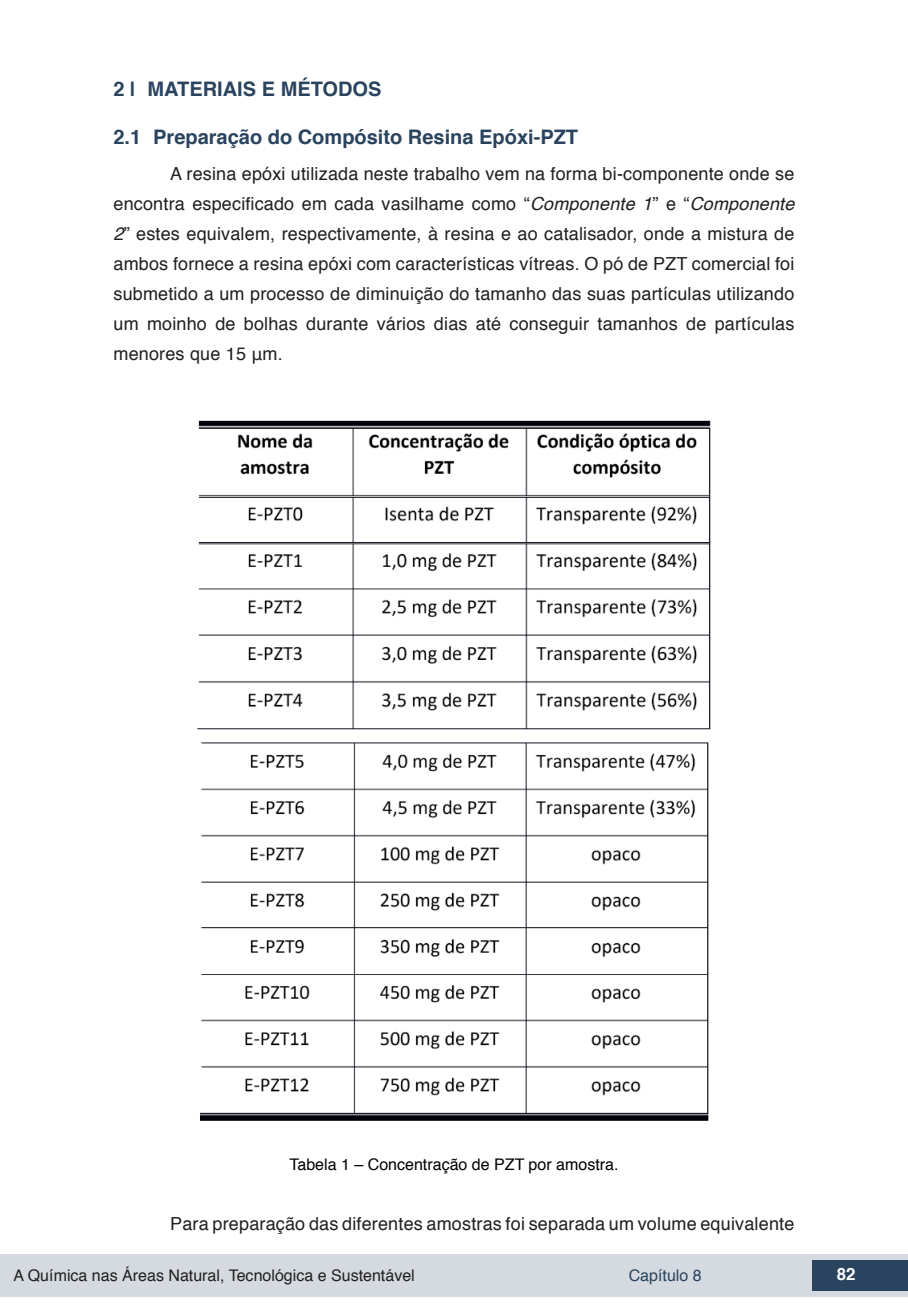
<style>
.page{position:relative;width:908px;height:1304px;background:#fff}
.page>*{position:absolute;margin:0;border:0;box-sizing:border-box;transform-origin:0 0}
.t1{font:700 20px "Helvetica";color:#2a435e}
.txt{font:18px/30px "Helvetica";letter-spacing:.01em;color:#231f20;text-align:justify}
.t2{font:700 16.8px "Helvetica";color:#fff}
.t3{font:16px "Helvetica";color:#231f20}
.info_tab_graf_imag{font:16px "Helvetica";color:#000}
.t4{font:16px "Helvetica";color:#2a435e}
.s1{font-style:italic}
</style>
<div class="page">
<div style="left:0;top:1254px;width:906px;height:43px;background:#d4dadf"></div>
<div style="left:812px;top:1261px;width:95px;height:30px;background:#2a435e"></div>
<img style="left:197px;top:420px;width:514px;height:310px">
<img style="left:200px;top:742px;width:509px;height:379px">
<p class="t1" style="left:113px;top:73px;width:269px">2 | MATERIAIS E MÉTODOS</p>
<p class="t1" style="left:113px;top:121px;width:466px">2.1 Preparação do Compósito Resina Epóxi-PZT</p>
<p class="txt" style="left:113px;top:159px;width:682px;text-indent:57px">A resina epóxi utilizada neste trabalho vem na forma bi-componente onde se encontra especificado em cada vasilhame como “<span class="s1">Componente 1</span>” e “<span class="s1">Componente 2</span>” estes equivalem, respectivamente, à resina e ao catalisador, onde a mistura de ambos fornece a resina epóxi com características vítreas. O pó de PZT comercial foi submetido a um processo de diminuição do tamanho das suas partículas utilizando um moinho de bolhas durante vários dias até conseguir tamanhos de partículas menores que 15 μm.</p>
<p class="info_tab_graf_imag" style="left:289px;top:1152px;width:330px">Tabela 1 – Concentração de PZT por amostra.</p>
<p class="txt" style="left:170px;top:1209px;width:625px">Para preparação das diferentes amostras foi separada um volume equivalente</p>
<p class="t3" style="left:14px;top:1263px;width:402px">A Química nas Áreas Natural, Tecnológica e Sustentável</p>
<p class="t4" style="left:628px;top:1263px;width:74px">Capítulo 8</p>
<p class="t2" style="left:836px;top:1261px;width:20px">82</p>
</div>
